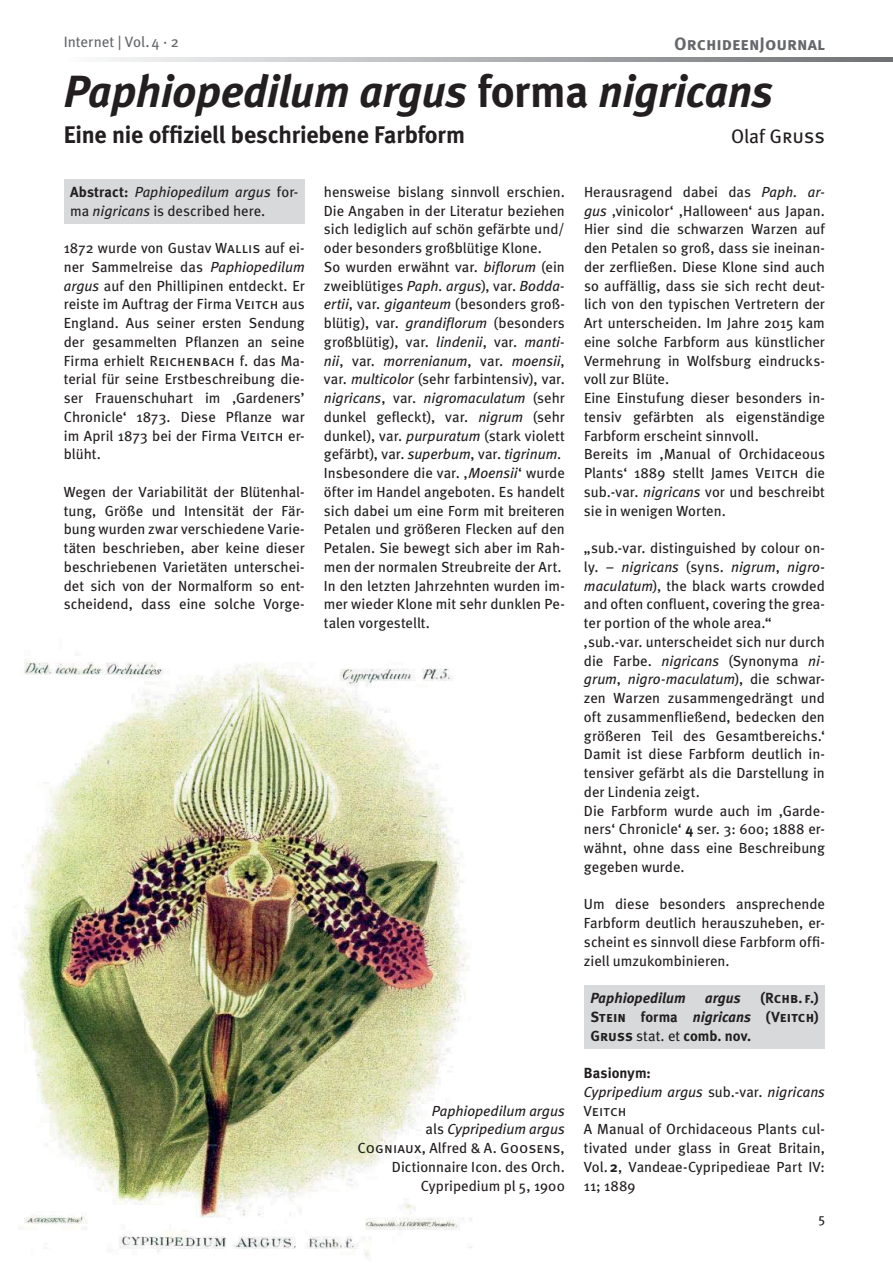
<style>
.page{position:relative;width:893px;height:1263px;background:#fff}
.page>*{position:absolute;margin:0;border:0;box-sizing:border-box;transform-origin:0 0}
.t1{font:italic 700 45px "Meta";letter-spacing:-.01em;color:#231f20}
.t2{font:700 24px "Meta";letter-spacing:-.005em;color:#231f20}
.t3{font:19.5px "Meta";color:#231f20}
.t4{font:18px "Meta Bold Caps";color:#65686b}
.t5{font:15px "Meta";color:#65686b}
.t6{font:14.7px/18.8px "Meta";color:#231f20;text-align:justify}
.t7{font:italic 14.7px/18.8px "Meta";color:#231f20}
.t8{font:14.7px/18.8px "Meta Bold Caps";letter-spacing:.005em;color:#231f20;text-align:right}
.t9{font:14.7px "Meta Book Caps";letter-spacing:.005em;color:#231f20}
.t10{font:700 14.7px "Meta";color:#231f20}
.t11{font:italic 700 14.7px "Meta";letter-spacing:.005em;color:#231f20}
.t12{font:13.5px "Meta";color:#231f20}
.s1{font-style:normal}
.s2{font-family:"Meta Book Caps"}
.s3{font-weight:700;font-style:normal}
.s4{font-style:italic}
.s5{font-weight:700}
.s6{font-family:"Meta";font-weight:700}
.s7{font-family:"Meta";font-weight:700;font-style:italic}
.s8{font-family:"Meta Bold Caps";font-weight:400}
.s9{font-weight:400}
.s10{font-family:"Meta"}
</style>
<div class="page">
<svg style="left:105px;top:58px;width:788px;height:4px;background:#afb1b3"></svg>
<div style="left:64px;top:179px;width:241px;height:45px;background:#d7d9da"></div>
<div style="left:584px;top:985px;width:241px;height:64px;background:#d7d9da"></div>
<img style="left:18px;top:661px;width:454px;height:595px">
<p class="t5" style="left:64px;top:36px;width:117px">Internet | Vol. 4 · 2</p>
<p class="t4" style="left:674px;top:33px;width:152px">OrchideenJournal</p>
<h1 class="t1" style="left:64px;top:74px;width:711px">Paphiopedilum argus <span class="s1">forma</span> nigricans</h1>
<h2 class="t2" style="left:64px;top:125px;width:403px">Eine nie offiziell beschriebene Farbform</h2>
<h3 class="t3" style="left:731px;top:129px;width:95px">Olaf <span class="s2">Gruß</span></h3>
<p class="t7" style="left:70px;top:184px;width:230px"><span class="s3">Abstract:</span> Paphiopedilum argus <span class="s1">for&shy;ma</span> nigricans <span class="s1">is described here.</span></p>
<p class="t6" style="left:64px;top:240px;width:242px">1872 wurde von Gustav <span class="s2">Wallis</span> auf ei&shy;ner Sammelreise das <span class="s4">Paphiopedilum argus</span> auf den Phillipinen entdeckt. Er reiste im Auftrag der Firma <span class="s2">Veitch</span> aus England. Aus seiner ersten Sendung der gesammelten Pflanzen an seine Firma erhielt <span class="s2">Reichenbach</span> f. das Ma&shy;terial für seine Erstbeschreibung die&shy;ser Frauenschuhart im ‚Gardeners’ Chronicle‘ 1873. Diese Pflanze war im April 1873 bei der Firma <span class="s2">Veitch</span> er&shy;blüht.</p>
<p class="t6" style="left:64px;top:483px;width:242px">Wegen der Variabilität der Blütenhal&shy;tung, Größe und Intensität der Fär&shy;bung wurden zwar verschiedene Varie&shy;täten beschrieben, aber keine dieser beschriebenen Varietäten unterschei&shy;det sich von der Normalform so ent&shy;scheidend, dass eine solche Vorge-</p>
<p class="t6" style="left:324px;top:183px;width:242px;text-align:left">hensweise bislang sinnvoll erschien.<br>Die Angaben in der Literatur beziehen sich lediglich auf schön gefärbte und/ oder besonders großblütige Klone.<br>So wurden erwähnt var. <span class="s4">biflorum</span> (ein zweiblütiges <span class="s4">Paph. argus</span>), var. <span class="s4">Bodda&shy;ertii</span>, var. <span class="s4">giganteum</span> (besonders groß&shy;blütig), var. <span class="s4">grandiflorum</span> (besonders großblütig), var. <span class="s4">lindenii</span>, var. <span class="s4">manti&shy;nii</span>, var. <span class="s4">morrenianum</span>, var. <span class="s4">moensii</span>, var. <span class="s4">multicolor</span> (sehr farbintensiv), var. <span class="s4">nigricans</span>, var. <span class="s4">nigromaculatum</span> (sehr dunkel gefleckt), var. <span class="s4">nigrum</span> (sehr dunkel), var. <span class="s4">purpuratum</span> (stark violett gefärbt), var. <span class="s4">superbum</span>, var. <span class="s4">tigrinum</span>.<br>Insbesondere die var. ‚<span class="s4">Moensii</span>‘ wurde öfter im Handel angeboten. Es handelt sich dabei um eine Form mit breiteren Petalen und größeren Flecken auf den Petalen. Sie bewegt sich aber im Rah&shy;men der normalen Streubreite der Art.<br>In den letzten Jahrzehnten wurden im&shy;mer wieder Klone mit sehr dunklen Pe&shy;talen vorgestellt.</p>
<p class="t6" style="left:584px;top:183px;width:243px;text-align:left">Herausragend dabei das <span class="s4">Paph. ar&shy;gus</span> ‚vinicolor‘ ‚Halloween‘ aus Japan.<br>Hier sind die schwarzen Warzen auf den Petalen so groß, dass sie ineinan&shy;der zerfließen. Diese Klone sind auch so auffällig, dass sie sich recht deut&shy;lich von den typischen Vertretern der Art unterscheiden. Im Jahre 2015 kam eine solche Farbform aus künstlicher Vermehrung in Wolfsburg eindrucks&shy;voll zur Blüte.<br>Eine Einstufung dieser besonders in&shy;tensiv gefärbten als eigenständige Farbform erscheint sinnvoll.<br>Bereits im ‚Manual of Orchidaceous Plants‘ 1889 stellt James <span class="s2">Veitch</span> die sub.-var. <span class="s4">nigricans</span> vor und beschreibt sie in wenigen Worten.</p>
<p class="t6" style="left:584px;top:540px;width:242px;text-align:left">„sub.-var. distinguished by colour on&shy;ly. – <span class="s4">nigricans</span> (syns. <span class="s4">nigrum</span>, <span class="s4">nigro&shy;maculatum</span>), the black warts crowded and often confluent, covering the grea&shy;ter portion of the whole area.“ ‚sub.-var. unterscheidet sich nur durch die Farbe. <span class="s4">nigricans</span> (Synonyma <span class="s4">ni&shy;grum</span>, <span class="s4">nigro-maculatum</span>), die schwar&shy;zen Warzen zusammengedrängt und oft zusammenfließend, bedecken den größeren Teil des Gesamtbereichs.‘ Damit ist diese Farbform deutlich in&shy;tensiver gefärbt als die Darstellung in der Lindenia zeigt.<br>Die Farbform wurde auch im ‚Garde&shy;ners‘ Chronicle‘ <span class="s5">4</span> ser. 3: 600; 1888 er&shy;wähnt, ohne dass eine Beschreibung gegeben wurde.</p>
<p class="t6" style="left:584px;top:896px;width:242px">Um diese besonders ansprechende Farbform deutlich herauszuheben, er&shy;scheint es sinnvoll diese Farbform offi&shy;ziell umzukombinieren.</p>
<p class="t11" style="left:590px;top:992px;width:97px">Paphiopedilum</p>
<p class="t11" style="left:705px;top:992px;width:37px">argus</p>
<p class="t8" style="left:590px;top:989px;width:230px"><span class="s6">(</span>Rchb. f.<span class="s6">)<br></span>Stein <span class="s6">forma</span> <span class="s7">nigricans</span> <span class="s6">(</span>Veitch<span class="s6">)</span></p>
<p class="t10" style="left:590px;top:1030px;width:162px"><span class="s8">Gruss</span> <span class="s9">stat. et</span> comb. nov.</p>
<p class="t7" style="left:584px;top:1065px;width:243px"><span class="s3">Basionym:<br></span>Cypripedium argus <span class="s1">sub.-var.</span> nigricans</p>
<p class="t9" style="left:584px;top:1102px;width:44px">Veitch</p>
<p class="t6" style="left:584px;top:1121px;width:242px">A Manual of Orchidaceous Plants cul&shy;tivated under glass in Great Britain, Vol. <span class="s5">2</span>, Vandeae-Cypripedieae Part IV:<br>11; 1889</p>
<p class="t7" style="left:426px;top:1102px;width:141px;text-align:center">Paphiopedilum argus <span class="s1">als</span> Cypripedium argus</p>
<p class="t9" style="left:357px;top:1139px;width:209px">Cogniaux<span class="s10">, Alfred &amp; A.</span> Goosens<span class="s10">,</span></p>
<p class="t6" style="left:392px;top:1158px;width:174px;text-align:right">Dictionnaire Icon. des Orch.<br>Cypripedium pl 5, 1900</p>
<p class="t12" style="left:818px;top:1213px;width:8px">5</p>
</div>
